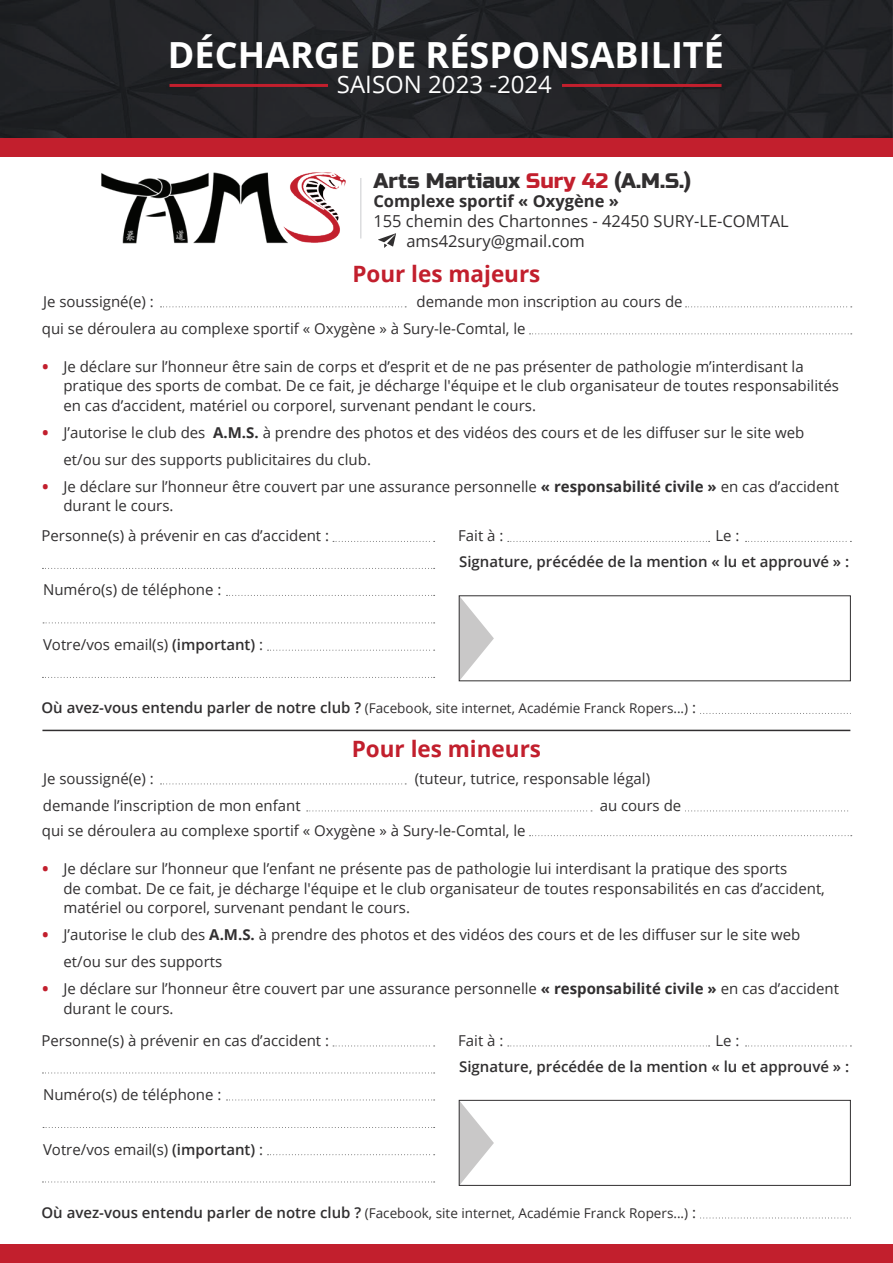
<style>
.page{position:relative;width:893px;height:1263px;background:#fff}
.page>*{position:absolute;margin:0;border:0;box-sizing:border-box;transform-origin:0 0}
.t1{font:700 36px "Open Sans";color:#fff}
.t2{font:24px "Open Sans";color:#fff}
.t3{font:700 22.5px "Open Sans";color:#c21f2d}
.t4{font:21px "Russo One";color:#312f30}
.t5{font:16.5px/19.8px "Open Sans";color:#312f30}
.t6{font:700 16.5px "Open Sans";color:#312f30}
.t7{font:15px/19.5px "Open Sans";color:#312f30}
.t8{font:600 15px "Open Sans";color:#312f30}
.t9{font:13.5px "Open Sans";color:#312f30}
.s1{color:#c21f2d}
.s2{font-weight:800;color:#c21f2d}
.s3{font-weight:700}
.s4{font-weight:600}
.s5{font-weight:600;font-size:15px}
.s6{font-size:15px}
</style>
<div class="page">
<div style="left:0;top:0;width:893px;height:138px;background:#232428"></div>
<div style="left:0;top:138px;width:893px;height:19px;background:#c21f2d"></div>
<div style="left:0;top:1244px;width:893px;height:19px;background:#c21f2d"></div>
<svg style="left:160px;top:306px;width:246px;height:1px"></svg>
<svg style="left:333px;top:541px;width:102px;height:1px"></svg>
<svg style="left:42px;top:568px;width:393px;height:1px"></svg>
<svg style="left:268px;top:650px;width:167px;height:1px"></svg>
<svg style="left:42px;top:677px;width:393px;height:1px"></svg>
<svg style="left:508px;top:541px;width:202px;height:1px"></svg>
<svg style="left:700px;top:713px;width:148px;height:1px"></svg>
<svg style="left:746px;top:541px;width:105px;height:1px"></svg>
<svg style="left:226px;top:595px;width:209px;height:1px"></svg>
<svg style="left:43px;top:622px;width:392px;height:1px"></svg>
<svg style="left:686px;top:306px;width:166px;height:1px"></svg>
<svg style="left:685px;top:810px;width:164px;height:1px"></svg>
<svg style="left:530px;top:333px;width:322px;height:1px"></svg>
<svg style="left:530px;top:835px;width:322px;height:1px"></svg>
<svg style="left:160px;top:783px;width:246px;height:1px"></svg>
<svg style="left:307px;top:810px;width:285px;height:1px"></svg>
<svg style="left:461px;top:598px;width:33px;height:81px"></svg>
<svg style="left:333px;top:1045px;width:102px;height:1px"></svg>
<svg style="left:42px;top:1072px;width:393px;height:1px"></svg>
<svg style="left:268px;top:1154px;width:167px;height:1px"></svg>
<svg style="left:42px;top:1181px;width:393px;height:1px"></svg>
<svg style="left:508px;top:1045px;width:202px;height:1px"></svg>
<svg style="left:700px;top:1217px;width:148px;height:1px"></svg>
<svg style="left:746px;top:1045px;width:105px;height:1px"></svg>
<svg style="left:226px;top:1099px;width:209px;height:1px"></svg>
<svg style="left:43px;top:1127px;width:392px;height:1px"></svg>
<svg style="left:461px;top:1103px;width:33px;height:80px"></svg>
<div style="left:459px;top:1100px;width:392px;height:85px;border:1px solid #312f30"></div>
<hr style="left:42px;top:730px;width:808px;height:1px;background:#312f30">
<hr style="left:169px;top:84px;width:159px;height:3px;background:#c21f2d">
<hr style="left:562px;top:84px;width:160px;height:3px;background:#c21f2d">
<img style="left:101px;top:172px;width:245px;height:71px">
<hr style="left:360px;top:178px;width:2px;height:60px;background:#dcdddf">
<svg style="left:378px;top:233px;width:18px;height:15px"></svg>
<h1 class="t1" style="left:168px;top:30px;width:557px">DÉCHARGE DE RÉSPONSABILITÉ</h1>
<h2 class="t2" style="left:337px;top:68px;width:217px">SAISON 2023 -2024</h2>
<h3 class="t4" style="left:374px;top:168px;width:319px">Arts Martiaux <span class="s1">Sury 42</span> (A.M.S.)</h3>
<p class="t6" style="left:373px;top:190px;width:247px">Complexe sportif « Oxygène »</p>
<p class="t5" style="left:406px;top:211px;width:384px;text-indent:-33px">155 chemin des Chartonnes - 42450 SURY-LE-COMTAL ams42sury@gmail.com</p>
<h3 class="t3" style="left:352px;top:258px;width:190px">Pour les majeurs</h3>
<p class="t7" style="left:42px;top:288px;width:485px;line-height:27px">Je soussigné(e) :<br>qui se déroulera au complexe sportif « Oxygène » à Sury-le-Comtal, le</p>
<p class="t7" style="left:416px;top:291px;width:268px">demande mon inscription au cours de</p>
<p class="t7" style="left:63px;top:356px;width:777px;text-indent:-21px"><span class="s2">•</span> Je déclare sur l’honneur être sain de corps et d’esprit et de ne pas présenter de pathologie m’interdisant la pratique des sports de combat. De ce fait, je décharge l'équipe et le club organisateur de toutes responsabilités en cas d’accident, matériel ou corporel, survenant pendant le cours.</p>
<p class="t7" style="left:63px;top:418px;width:742px;line-height:27px;text-indent:-21px"><span class="s2">•</span> J’autorise le club des <span class="s3">A.M.S.</span> à prendre des photos et des vidéos des cours et de les diffuser sur le site web et/ou sur des supports publicitaires du club.</p>
<p class="t7" style="left:63px;top:476px;width:777px;text-indent:-21px"><span class="s2">•</span> Je déclare sur l’honneur être couvert par une assurance personnelle <span class="s3">« responsabilité civile »</span> en cas d’accident durant le cours.</p>
<p class="t7" style="left:41px;top:526px;width:289px">Personne(s) à prévenir en cas d’accident :</p>
<p class="t7" style="left:43px;top:580px;width:180px">Numéro(s) de téléphone :</p>
<p class="t7" style="left:43px;top:635px;width:222px">Votre/vos email(s) <span class="s4">(important)</span> :</p>
<p class="t7" style="left:458px;top:526px;width:47px">Fait à :</p>
<p class="t7" style="left:715px;top:526px;width:26px">Le :</p>
<p class="t8" style="left:459px;top:551px;width:392px">Signature, précédée de la mention « lu et approuvé » :</p>
<p class="t9" style="left:41px;top:699px;width:656px"><span class="s5">Où avez-vous entendu parler de notre club ?</span> (Facebook, site internet, Académie Franck Ropers...) <span class="s6">:</span></p>
<h3 class="t3" style="left:352px;top:733px;width:191px">Pour les mineurs</h3>
<p class="t7" style="left:43px;top:765px;width:259px;line-height:27px">Je soussigné(e) :<br>demande l’inscription de mon enfant</p>
<p class="t7" style="left:415px;top:768px;width:237px">(tuteur, tutrice, responsable légal)</p>
<p class="t7" style="left:600px;top:795px;width:83px">au cours de</p>
<p class="t7" style="left:42px;top:820px;width:485px">qui se déroulera au complexe sportif « Oxygène » à Sury-le-Comtal, le</p>
<p class="t7" style="left:63px;top:859px;width:763px;text-indent:-21px"><span class="s2">•</span> Je déclare sur l’honneur que l’enfant ne présente pas de pathologie lui interdisant la pratique des sports<br>de combat. De ce fait, je décharge l'équipe et le club organisateur de toutes responsabilités en cas d’accident, matériel ou corporel, survenant pendant le cours.</p>
<p class="t7" style="left:63px;top:921px;width:738px;line-height:27px;text-indent:-21px"><span class="s2">•</span> J’autorise le club des <span class="s3">A.M.S.</span> à prendre des photos et des vidéos des cours et de les diffuser sur le site web et/ou sur des supports</p>
<p class="t7" style="left:63px;top:979px;width:777px;text-indent:-21px"><span class="s2">•</span> Je déclare sur l’honneur être couvert par une assurance personnelle <span class="s3">« responsabilité civile »</span> en cas d’accident durant le cours.</p>
<p class="t7" style="left:41px;top:1030px;width:289px">Personne(s) à prévenir en cas d’accident :</p>
<p class="t7" style="left:43px;top:1084px;width:180px">Numéro(s) de téléphone :</p>
<p class="t7" style="left:43px;top:1139px;width:222px">Votre/vos email(s) <span class="s4">(important)</span> :</p>
<p class="t7" style="left:458px;top:1030px;width:47px">Fait à :</p>
<p class="t7" style="left:715px;top:1030px;width:26px">Le :</p>
<p class="t8" style="left:459px;top:1056px;width:392px">Signature, précédée de la mention « lu et approuvé » :</p>
<p class="t9" style="left:41px;top:1204px;width:656px"><span class="s5">Où avez-vous entendu parler de notre club ?</span> (Facebook, site internet, Académie Franck Ropers...) <span class="s6">:</span></p>
</div>
